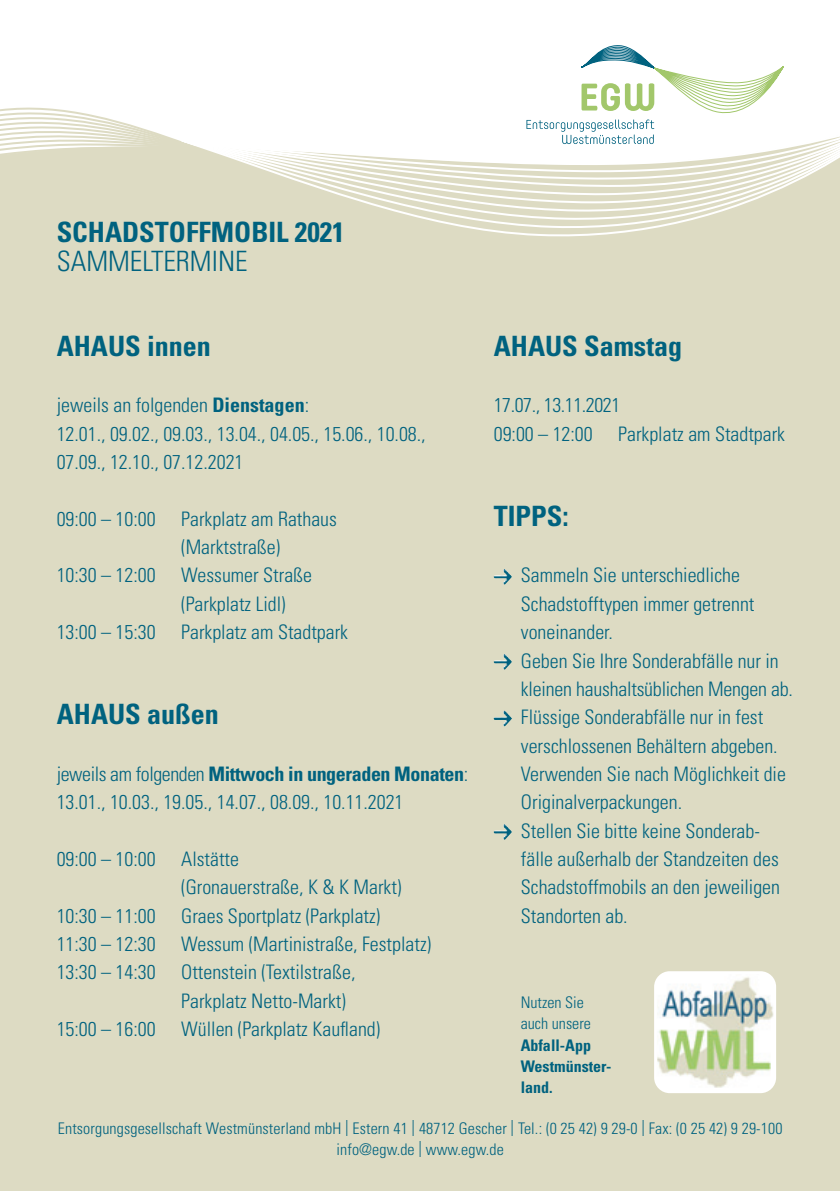
<style>
.page{position:relative;width:840px;height:1191px;background:#fff}
.page>*{position:absolute;margin:0;border:0;box-sizing:border-box;transform-origin:0 0}
.t1{font:700 condensed 28px "Univers";color:#00627f}
.t2{font:300 condensed 28px "Univers";color:#00627f}
.t3{font:300 condensed 20px/28.4px "Univers";color:#00627f}
.t4{font:300 condensed 20px "Univers";letter-spacing:-.02em;color:#00627f}
.t5{font:300 condensed 16px/21.2px "Univers";letter-spacing:.01em;color:#00627f}
.t6{font:700 condensed 16px/21.2px "Univers";color:#00627f}
.s1{font-weight:700}
</style>
<div class="page">
<div style="left:0;top:208px;width:839px;height:983px;background:#dddbc3"></div>
<img style="left:655px;top:972px;width:119px;height:119px">
<div style="left:653px;top:971px;width:122px;height:122px;border:3px solid #fff;border-radius:14px"></div>
<svg style="left:179px;top:208px;width:660px;height:38px;background:#dfddc7"></svg>
<svg style="left:0;top:45px;width:839px;height:163px"></svg>
<img style="left:493px;top:569px;width:19px;height:15px">
<img style="left:493px;top:654px;width:19px;height:15px">
<img style="left:493px;top:711px;width:19px;height:15px">
<img style="left:493px;top:824px;width:19px;height:15px">
<h1 class="t1" style="left:57px;top:215px;width:289px">SCHADSTOFFMOBIL 2021</h1>
<h1 class="t2" style="left:57px;top:244px;width:192px">SAMMELTERMINE</h1>
<h1 class="t1" style="left:57px;top:328px;width:155px">AHAUS innen</h1>
<p class="t3" style="left:57px;top:391px;width:370px">jeweils an folgenden <span class="s1">Dienstagen</span>:<br>12.01., 09.02., 09.03., 13.04., 04.05., 15.06., 10.08.,<br>07.09., 12.10., 07.12.2021</p>
<h1 class="t1" style="left:493px;top:328px;width:190px">AHAUS Samstag</h1>
<p class="t4" style="left:493px;top:393px;width:128px">17.07., 13.11.2021</p>
<p class="t3" style="left:493px;top:419px;width:100px">09:00 – 12:00</p>
<p class="t3" style="left:618px;top:419px;width:168px">Parkplatz am Stadtpark</p>
<h1 class="t1" style="left:493px;top:498px;width:76px">TIPPS:</h1>
<p class="t3" style="left:181px;top:504px;width:168px">Parkplatz am Rathaus (Marktstraße)<br>Wessumer Straße (Parkplatz Lidl)<br>Parkplatz am Stadtpark</p>
<p class="t3" style="left:57px;top:504px;width:100px">09:00 – 10:00</p>
<p class="t3" style="left:520px;top:561px;width:273px">Sammeln Sie unterschiedliche<br>Schadstofftypen immer getrennt voneinander.<br>Geben Sie Ihre Sonderabfälle nur in kleinen haushaltsüblichen Mengen ab.<br>Flüssige Sonderabfälle nur in fest verschlossenen Behältern abgeben.<br>Verwenden Sie nach Möglichkeit die<br>Originalverpackungen.<br>Stellen Sie bitte keine Sonderab&shy;fälle außerhalb der Standzeiten des<br>Schadstoffmobils an den jeweiligen<br>Standorten ab.</p>
<p class="t3" style="left:57px;top:561px;width:100px">10:30 – 12:00</p>
<p class="t3" style="left:57px;top:618px;width:100px">13:00 – 15:30</p>
<h1 class="t1" style="left:57px;top:697px;width:163px">AHAUS außen</h1>
<p class="t3" style="left:57px;top:759px;width:412px">jeweils am folgenden <span class="s1">Mittwoch in ungeraden Monaten</span>:<br>13.01., 10.03., 19.05., 14.07., 08.09., 10.11.2021</p>
<p class="t3" style="left:181px;top:844px;width:251px">Alstätte<br>(Gronauerstraße, K &amp; K Markt)<br>Graes Sportplatz (Parkplatz)<br>Wessum (Martinistraße, Festplatz)<br>Ottenstein (Textilstraße,<br>Parkplatz Netto-Markt)<br>Wüllen (Parkplatz Kaufland)</p>
<p class="t3" style="left:57px;top:844px;width:100px">09:00 – 10:00</p>
<p class="t3" style="left:57px;top:901px;width:100px;text-align:justify">10:30 – 11:00<br>11:30 – 12:30<br>13:30 – 14:30</p>
<p class="t5" style="left:520px;top:991px;width:72px">Nutzen Sie auch unsere</p>
<p class="t6" style="left:520px;top:1034px;width:92px">Abfall-App<br>Westmünster&shy;land.</p>
<p class="t5" style="left:58px;top:1117px;width:725px;text-align:center">Entsorgungsgesellschaft Westmünsterland mbH | Estern 41 | 48712 Gescher | Tel.: (0 25 42) 9 29-0 | Fax: (0 25 42) 9 29-100 info@egw.de | www.egw.de</p>
<p class="t3" style="left:57px;top:1014px;width:100px">15:00 – 16:00</p>
</div>
